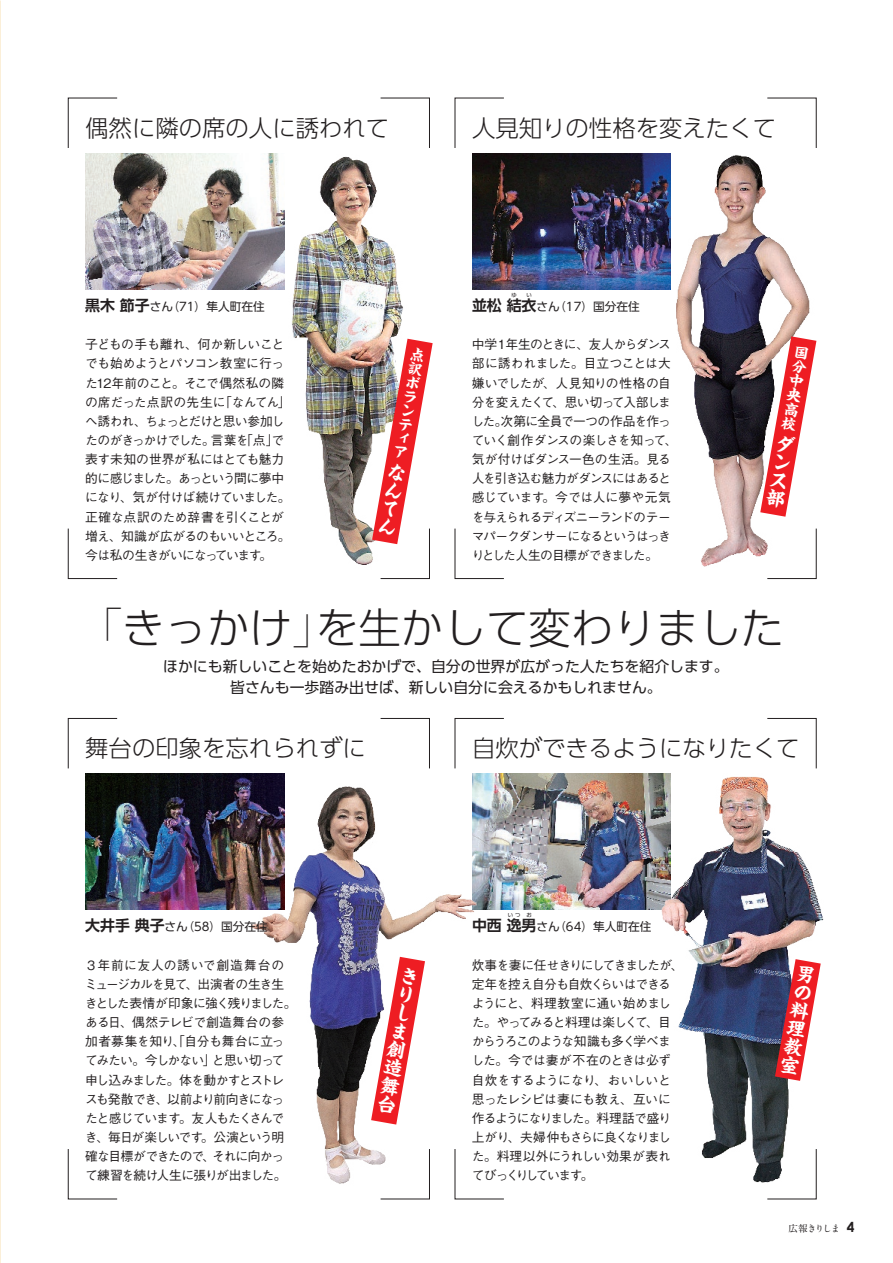
<style>
.page{position:relative;width:893px;height:1263px;background:#fff}
.page>*{position:absolute;margin:0;border:0;box-sizing:border-box;transform-origin:0 0}
.t1{font:300 42.45px "UD Shin Go Pro";color:#231f20}
.t2{font:300 23.4px "UD Shin Go Pro";color:#231f20}
.t3{font:700 19.2px/18.6px "Kaisho MCBK1 Pro De";color:#fff;text-align:justify}
.t4{font:14.85px/21.3px "UD Shin Go Pro";color:#231f20;text-align:center}
.t5{font:700 14.85px "UD Shin Go Pro De";color:#231f20}
.t6{font:700 14.85px/14px "Kaisho MCBK1 Pro De";color:#fff;text-align:justify}
.t7{font:700 13.8px "Century Gothic";color:#231f20}
.t8{font:500 12.75px/19.2px "Gothic BBB Pr 6";letter-spacing:-.055em;color:#231f20}
.t9{font:500 12.75px "Gothic BBB Pr 6";letter-spacing:-.085em;color:#231f20}
.t10{font:500 12.75px/19.2px "Gothic BBB Pr 6";letter-spacing:-.08em;color:#231f20}
.t11{font:500 12.75px "Gothic BBB Pr 6";letter-spacing:-.095em;color:#231f20}
.t12{font:500 12.75px "Gothic BBB Pr 6";letter-spacing:-.09em;color:#231f20}
.t13{font:500 12.75px "Gothic BBB Pr 6";letter-spacing:-.02em;color:#231f20}
.t14{font:500 12.75px "Gothic BBB Pr 6";letter-spacing:-.1em;color:#231f20}
.t15{font:500 12.75px "Gothic BBB Pr 6";color:#231f20}
.t16{font:500 12.75px "Gothic BBB Pr 6";letter-spacing:-.03em;color:#231f20}
.t17{font:500 12.75px "Gothic BBB Pr 6";letter-spacing:-.035em;color:#231f20}
.t18{font:500 12.75px "Gothic BBB Pr 6";letter-spacing:.005em;color:#231f20}
.t19{font:500 12.75px "Gothic BBB Pr 6";letter-spacing:-.075em;color:#231f20}
.t20{font:500 12.75px "Gothic BBB Pr 6";letter-spacing:.01em;color:#231f20}
.t21{font:500 12.75px "Gothic BBB Pr 6";letter-spacing:-.105em;color:#231f20}
.t22{font:500 12.75px "Gothic BBB Pr 6";letter-spacing:-.015em;color:#231f20}
.t23{font:500 12.75px "Gothic BBB Pr 6";letter-spacing:-.025em;color:#231f20}
.t24{font:500 12.75px "Gothic BBB Pr 6";letter-spacing:.06em;color:#231f20}
.t25{font:500 12.75px "Gothic BBB Pr 6";letter-spacing:-.13em;color:#231f20}
.t26{font:500 12.75px "Gothic BBB Pr 6";letter-spacing:-.115em;color:#231f20}
.t27{font:11.7px "UD Shin Go Pro";color:#231f20}
.t28{font:700 9.6px "A1 Mincho Std";letter-spacing:-.135em;color:#231f20}
.t29{font:5.25px "UD Shin Go Pro";color:#231f20}
.s1{font-family:"UD Shin Go Pro";font-weight:400;font-size:11.7px}
.s2{font-weight:300}
.s3{font-family:"Koz Go Pro";font-weight:200}
</style>
<div class="page">
<img style="left:472px;top:773px;width:184px;height:137px">
<img style="left:656px;top:773px;width:168px;height:410px">
<svg style="left:775px;top:959px;width:46px;height:122px"></svg>
<svg style="left:455px;top:718px;width:49px;height:51px"></svg>
<svg style="left:455px;top:1190px;width:49px;height:9px"></svg>
<svg style="left:767px;top:718px;width:50px;height:51px"></svg>
<svg style="left:767px;top:1148px;width:50px;height:51px"></svg>
<img style="left:85px;top:153px;width:198px;height:136px">
<img style="left:85px;top:773px;width:199px;height:137px">
<img style="left:283px;top:156px;width:126px;height:409px">
<img style="left:246px;top:777px;width:237px;height:413px">
<svg style="left:371px;top:957px;width:54px;height:167px"></svg>
<svg style="left:68px;top:98px;width:50px;height:50px"></svg>
<svg style="left:68px;top:718px;width:50px;height:51px"></svg>
<svg style="left:68px;top:528px;width:50px;height:51px"></svg>
<svg style="left:68px;top:1149px;width:50px;height:50px"></svg>
<svg style="left:380px;top:98px;width:50px;height:50px"></svg>
<svg style="left:380px;top:718px;width:50px;height:51px"></svg>
<img style="left:372px;top:339px;width:61px;height:240px">
<svg style="left:380px;top:1148px;width:50px;height:51px"></svg>
<img style="left:472px;top:153px;width:199px;height:136px">
<img style="left:676px;top:155px;width:134px;height:412px">
<svg style="left:760px;top:336px;width:56px;height:181px"></svg>
<svg style="left:455px;top:98px;width:49px;height:50px"></svg>
<svg style="left:455px;top:528px;width:49px;height:51px"></svg>
<svg style="left:767px;top:98px;width:50px;height:50px"></svg>
<svg style="left:767px;top:528px;width:50px;height:51px"></svg>
<h2 class="t2" style="left:85px;top:109px;width:306px">偶然に隣の席の人に誘われて</h2>
<h2 class="t2" style="left:472px;top:109px;width:306px">人見知りの性格を変えたくて</h2>
<p class="t5" style="left:85px;top:293px;width:89px">黒木節子<span class="s1">さん</span></p>
<p class="t27" style="left:168px;top:297px;width:99px"><span class="s2">（</span>71<span class="s2">）</span>隼人町在住</p>
<p class="t13" style="left:85px;top:334px;width:201px">子どもの手も離れ、何か新しいこと</p>
<p class="t23" style="left:85px;top:353px;width:201px">でも始めようとパソコン教室に行っ</p>
<p class="t13" style="left:85px;top:372px;width:200px">た12年前のこと。そこで偶然私の隣</p>
<p class="t8" style="left:219px;top:391px;width:73px">「なんてん「</p>
<p class="t20" style="left:85px;top:392px;width:142px">の席だった点訳の先生に</p>
<p class="t12" style="left:85px;top:411px;width:201px">へ誘われ、ちょっとだけと思い参加し</p>
<p class="t8" style="left:240px;top:430px;width:45px">「点で」</p>
<p class="t8" style="left:211px;top:430px;width:39px">言葉を</p>
<p class="t19" style="left:85px;top:430px;width:131px">たのがきっかけでした。</p>
<p class="t13" style="left:85px;top:449px;width:200px">表す未知の世界が私にはとても魅力</p>
<p class="t21" style="left:85px;top:468px;width:201px">的に感じました。あっという間に夢中</p>
<p class="t8" style="left:85px;top:487px;width:207px">になり、気が付けば続けていました。</p>
<p class="t16" style="left:85px;top:506px;width:200px">正確な点訳のため辞書を引くことが</p>
<p class="t8" style="left:85px;top:525px;width:207px">増え、知識が広がるのもいいところ。</p>
<p class="t8" style="left:260px;top:545px;width:14px">。</p>
<p class="t10" style="left:85px;top:545px;width:178px">今は私の生きがいになっています</p>
<p class="t6" style="left:412px;top:345px;width:9px;rotate:10deg">点訳ボランティア</p>
<h3 class="t3" style="left:390px;top:459px;width:11px;line-height:18.1px;rotate:10deg">なんてん</h3>
<p class="t29" style="left:511px;top:291px;width:7px">ゆ</p>
<p class="t29" style="left:526px;top:291px;width:7px">い</p>
<p class="t5" style="left:472px;top:293px;width:66px">並松結衣</p>
<p class="t27" style="left:554px;top:297px;width:87px"><span class="s2">（</span>17<span class="s2">）</span>国分在住</p>
<p class="t27" style="left:536px;top:297px;width:25px">さん</p>
<p class="t8" style="left:472px;top:334px;width:201px">中学１<br>部に誘われました。目立つことは大嫌いでしたが、人見知りの性格の自分を変えたくて、思い切って入部しました次第に全員で一つの作品を作っ</p>
<p class="t11" style="left:506px;top:334px;width:167px">年生のときに、友人からダンス</p>
<p class="t8" style="left:495px;top:411px;width:14px">。</p>
<p class="t8" style="left:472px;top:430px;width:207px">ていく創作ダンスの楽しさを知って、</p>
<p class="t17" style="left:472px;top:449px;width:201px">気が付けばダンス一色の生活。見る</p>
<p class="t9" style="left:472px;top:468px;width:201px">人を引き込む魅力がダンスにはあると</p>
<p class="t20" style="left:543px;top:487px;width:130px">。今では人に夢や元気</p>
<p class="t10" style="left:472px;top:487px;width:201px">感じています<br>を与えられるディズニーランドのテーマパークダンサーになるというはっきりとした人生の目標ができました。</p>
<p class="t6" style="left:796px;top:342px;width:9px;line-height:14.5px;rotate:10deg">国分中央高校</p>
<h3 class="t3" style="left:778px;top:431px;width:11px;line-height:18.1px;rotate:10deg">ダンス部</h3>
<h1 class="t1" style="left:80px;top:594px;width:257px"><span class="s3">「</span>きっかけ<span class="s3">」</span></h1>
<p class="t4" style="left:163px;top:655px;width:567px">ほかにも新しいことを始めたおかげで、自分の世界が広がった人たちを紹介します。皆さんも一歩踏み出せば、新しい自分に会えるかもしれません。</p>
<h1 class="t1" style="left:316px;top:594px;width:469px">を生かして変わりました</h1>
<h2 class="t2" style="left:85px;top:729px;width:282px">舞台の印象を忘れられずに</h2>
<h2 class="t2" style="left:472px;top:729px;width:329px">自炊ができるようになりたくて</h2>
<p class="t5" style="left:85px;top:913px;width:104px">大井手典子<span class="s1">さん</span></p>
<p class="t27" style="left:182px;top:917px;width:87px"><span class="s2">（</span>58<span class="s2">）</span>国分在住</p>
<p class="t24" style="left:85px;top:955px;width:201px">３年前に友人の誘いで創造舞台の</p>
<p class="t11" style="left:85px;top:974px;width:201px">ミュージカルを見て、出演者の生き生</p>
<p class="t14" style="left:85px;top:993px;width:213px">きとした表情が印象に強く残りました。</p>
<p class="t18" style="left:85px;top:1012px;width:201px">ある日、偶然テレビで創造舞台の参</p>
<p class="t15" style="left:172px;top:1031px;width:114px">、「自分も舞台に立っ</p>
<p class="t15" style="left:85px;top:1031px;width:91px">加者募集を知り</p>
<p class="t9" style="left:85px;top:1050px;width:132px">てみたい。今しかない」</p>
<p class="t11" style="left:85px;top:1069px;width:201px">申し込みました。体を動かすとストレ</p>
<p class="t12" style="left:85px;top:1089px;width:201px">スも発散でき、以前より前向きになっ</p>
<p class="t26" style="left:179px;top:1108px;width:107px">。友人もたくさんで</p>
<p class="t8" style="left:212px;top:1050px;width:74px">と思い切って</p>
<p class="t8" style="left:85px;top:1107px;width:98px">たと感じています</p>
<p class="t9" style="left:85px;top:1127px;width:120px">き、毎日が楽しいです</p>
<p class="t8" style="left:201px;top:1127px;width:84px">。公演という明</p>
<p class="t8" style="left:212px;top:1146px;width:74px">それに向かっ</p>
<p class="t8" style="left:85px;top:1146px;width:203px">確な目標ができたので、<br>て練習を続け人生に張りが出ました。</p>
<h3 class="t3" style="left:402px;top:963px;width:11px;rotate:10deg">きりしま創造舞台</h3>
<p class="t29" style="left:508px;top:911px;width:14px">いつ</p>
<p class="t29" style="left:526px;top:911px;width:7px">お</p>
<p class="t5" style="left:472px;top:913px;width:66px">中西逸男</p>
<p class="t27" style="left:554px;top:917px;width:99px"><span class="s2">（</span>64<span class="s2">）</span>隼人町在住</p>
<p class="t27" style="left:536px;top:917px;width:25px">さん</p>
<p class="t9" style="left:472px;top:955px;width:213px">炊事を妻に任せきりにしてきましたが、</p>
<p class="t19" style="left:472px;top:974px;width:201px">定年を控え自分も自炊くらいはできる</p>
<p class="t15" style="left:472px;top:993px;width:201px">ようにと、料理教室に通い始めまし</p>
<p class="t12" style="left:472px;top:1012px;width:201px">た。やってみると料理は楽しくて、目</p>
<p class="t9" style="left:472px;top:1031px;width:201px">からうろこのような知識も多く学べま</p>
<p class="t22" style="left:472px;top:1050px;width:201px">した。今では妻が不在のときは必ず</p>
<p class="t16" style="left:472px;top:1069px;width:201px">自炊をするようになり、おいしいと</p>
<p class="t17" style="left:472px;top:1089px;width:200px">思ったレシピは妻にも教え、互いに</p>
<p class="t11" style="left:472px;top:1108px;width:201px">作るようになりました。料理話で盛り</p>
<p class="t14" style="left:472px;top:1127px;width:201px">上がり、夫婦仲もさらに良くなりまし</p>
<p class="t18" style="left:472px;top:1146px;width:201px">た。料理以外にうれしい効果が表れ</p>
<p class="t8" style="left:581px;top:1165px;width:14px">。</p>
<p class="t25" style="left:472px;top:1165px;width:112px">てびっくりしています</p>
<h3 class="t3" style="left:798px;top:961px;width:11px;rotate:10deg">男の料理教室</h3>
<p class="t28" style="left:789px;top:1221px;width:53px">広報きりしま</p>
<p class="t7" style="left:847px;top:1218px;width:9px">4</p>
</div>
